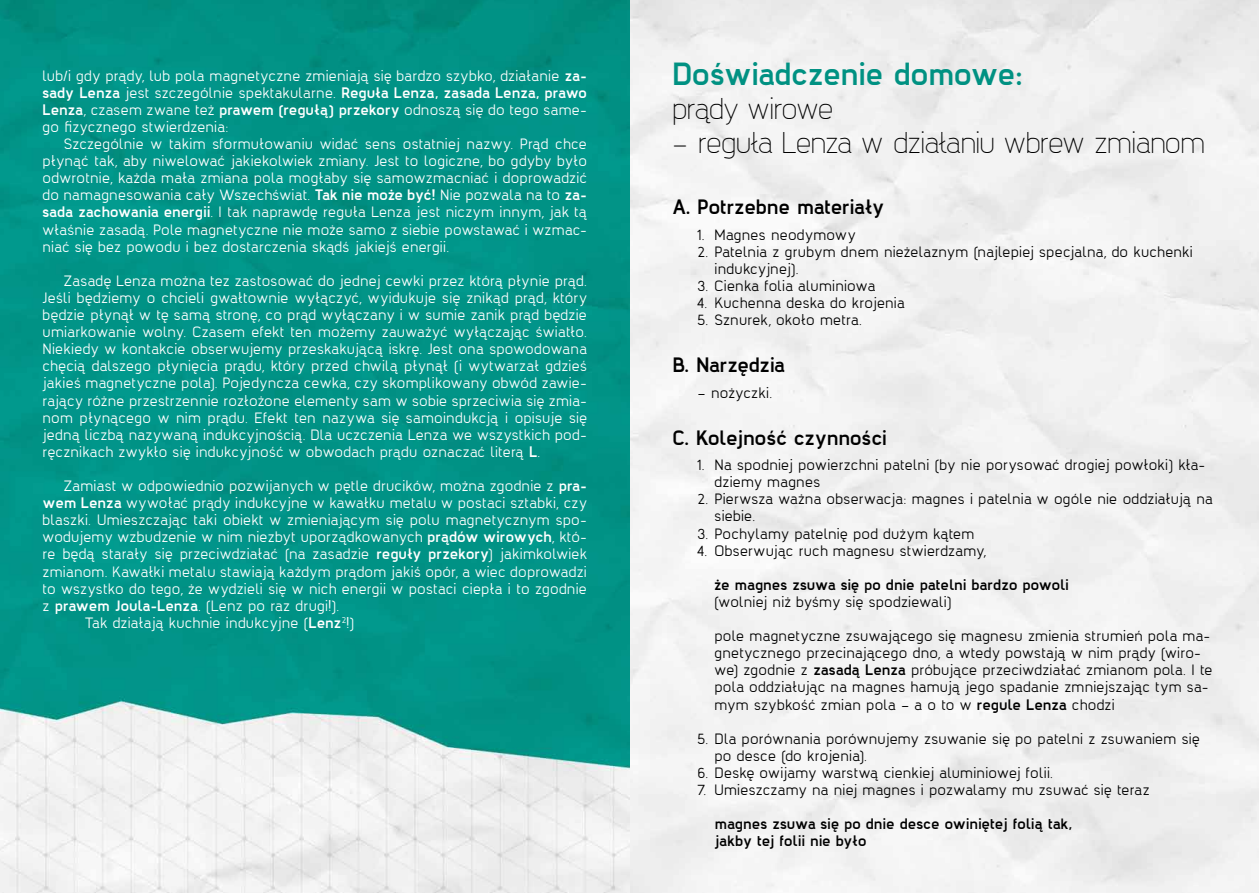
<style>
.page{position:relative;width:1259px;height:893px;background:#fff}
.page>*{position:absolute;margin:0;border:0;box-sizing:border-box;transform-origin:0 0}
.t1{font:700 30px "Barrister Sans";letter-spacing:-.015em;color:#009182}
.t2{font:300 28.5px "Barrister Sans";letter-spacing:-.04em;color:#000}
.t3{font:700 19.5px "Barrister Sans";letter-spacing:-.01em;color:#000}
.t4{font:14.25px/17.1px "Barrister Sans";letter-spacing:.015em;color:#fff;text-align:justify}
.t5{font:14.25px/17.1px "Barrister Sans";letter-spacing:.015em;color:#000}
.t6{font:700 14.25px/17.1px "Barrister Sans";letter-spacing:.005em;color:#000}
.s1{font-weight:700}
</style>
<div class="page">
<img style="left:0;top:0;width:1259px;height:893px">
<p class="t4" style="left:43px;top:68px;width:546px">lub/i gdy prądy, lub pola magnetyczne zmieniają się bardzo szybko, działanie <span class="s1">za&shy;sady Lenza</span> jest szczególnie spektakularne. <span class="s1">Reguła Lenza, zasada Lenza, prawo Lenza</span>, czasem zwane też <span class="s1">prawem (regułą) przekory</span> odnoszą się do tego same&shy;go fizycznego stwierdzenia:</p>
<p class="t4" style="left:43px;top:136px;width:546px;text-indent:21px">Szczególnie w takim sformułowaniu widać sens ostatniej nazwy. Prąd chce płynąć tak, aby niwelować jakiekolwiek zmiany. Jest to logiczne, bo gdyby było odwrotnie, każda mała zmiana pola mogłaby się samowzmacniać i doprowadzić do namagnesowania cały Wszechświat. <span class="s1">Tak nie może być!</span> Nie pozwala na to <span class="s1">za&shy;sada zachowania energii</span>. I tak naprawdę reguła Lenza jest niczym innym, jak tą właśnie zasadą. Pole magnetyczne nie może samo z siebie powstawać i wzmac&shy;niać się bez powodu i bez dostarczenia skądś jakiejś energii.</p>
<p class="t4" style="left:43px;top:273px;width:546px;text-indent:21px">Zasadę Lenza można tez zastosować do jednej cewki przez którą płynie prąd.<br>Jeśli będziemy o chcieli gwałtownie wyłączyć, wyidukuje się znikąd prąd, który będzie płynął w tę samą stronę, co prąd wyłączany i w sumie zanik prąd będzie umiarkowanie wolny. Czasem efekt ten możemy zauważyć wyłączając światło.<br>Niekiedy w kontakcie obserwujemy przeskakującą iskrę. Jest ona spowodowana chęcią dalszego płynięcia prądu, który przed chwilą płynął (i wytwarzał gdzieś jakieś magnetyczne pola). Pojedyncza cewka, czy skomplikowany obwód zawie&shy;rający różne przestrzennie rozłożone elementy sam w sobie sprzeciwia się zmia&shy;nom płynącego w nim prądu. Efekt ten nazywa się samoindukcją i opisuje się jedną liczbą nazywaną indukcyjnością. Dla uczczenia Lenza we wszystkich pod&shy;ręcznikach zwykło się indukcyjność w obwodach prądu oznaczać literą <span class="s1">L</span>.</p>
<p class="t4" style="left:64px;top:478px;width:524px">Zamiast w odpowiednio pozwijanych w pętle drucików, można zgodnie z <span class="s1">pra-</span></p>
<p class="t4" style="left:43px;top:495px;width:546px"><span class="s1">wem Lenza</span> wywołać prądy indukcyjne w kawałku metalu w postaci sztabki, czy</p>
<p class="t4" style="left:43px;top:512px;width:546px">blaszki. Umieszczając taki obiekt w zmieniającym się polu magnetycznym spo-</p>
<p class="t4" style="left:43px;top:529px;width:546px">wodujemy wzbudzenie w nim niezbyt uporządkowanych <span class="s1">prądów wirowych</span>, któ-</p>
<p class="t4" style="left:43px;top:546px;width:546px">re będą starały się przeciwdziałać (na zasadzie <span class="s1">reguły przekory</span>) jakimkolwiek</p>
<p class="t4" style="left:43px;top:564px;width:546px">zmianom. Kawałki metalu stawiają każdym prądom jakiś opór, a wiec doprowadzi</p>
<p class="t4" style="left:43px;top:581px;width:546px">to wszystko do tego, że wydzieli się w nich energii w postaci ciepła i to zgodnie</p>
<p class="t4" style="left:43px;top:598px;width:298px">z <span class="s1">prawem Joula-Lenza</span>. (Lenz po raz drugi!).</p>
<p class="t4" style="left:85px;top:615px;width:270px">Tak działają kuchnie indukcyjne (<span class="s1">Lenz</span><sup>2</sup>!)</p>
<h1 class="t1" style="left:672px;top:56px;width:352px">Doświadczenie domowe:</h1>
<h2 class="t2" style="left:672px;top:93px;width:163px">prądy wirowe</h2>
<h2 class="t2" style="left:672px;top:128px;width:536px">– reguła Lenza w działaniu wbrew zmianom</h2>
<h3 class="t3" style="left:672px;top:196px;width:214px">A. Potrzebne materiały</h3>
<p class="t5" style="left:697px;top:227px;width:160px">1. Magnes neodymowy</p>
<p class="t5" style="left:714px;top:244px;width:480px;text-indent:-17px">2. Patelnia z grubym dnem nieżelaznym (najlepiej specjalna, do kuchenki indukcyjnej).</p>
<p class="t5" style="left:697px;top:278px;width:179px">3. Cienka folia aluminiowa</p>
<p class="t5" style="left:697px;top:295px;width:209px">4. Kuchenna deska do krojenia</p>
<p class="t5" style="left:697px;top:312px;width:166px">5. Sznurek, około metra.</p>
<h3 class="t3" style="left:672px;top:354px;width:114px">B. Narzędzia</h3>
<p class="t5" style="left:697px;top:385px;width:76px">– nożyczki.</p>
<h3 class="t3" style="left:672px;top:426px;width:216px">C. Kolejność czynności</h3>
<p class="t5" style="left:714px;top:457px;width:492px;text-indent:-17px">1. Na spodniej powierzchni patelni (by nie porysować drogiej powłoki) kła&shy;dziemy magnes</p>
<p class="t5" style="left:714px;top:491px;width:500px;text-indent:-17px">2. Pierwsza ważna obserwacja: magnes i patelnia w ogóle nie oddziałują na siebie.</p>
<p class="t5" style="left:697px;top:526px;width:278px">3. Pochylamy patelnię pod dużym kątem</p>
<p class="t5" style="left:697px;top:543px;width:290px">4. Obserwując ruch magnesu stwierdzamy,</p>
<p class="t6" style="left:714px;top:576px;width:356px">że magnes zsuwa się po dnie patelni bardzo powoli</p>
<p class="t5" style="left:714px;top:594px;width:239px">(wolniej niż byśmy się spodziewali)</p>
<p class="t5" style="left:714px;top:628px;width:499px">pole magnetyczne zsuwającego się magnesu zmienia strumień pola ma&shy;gnetycznego przecinającego dno, a wtedy powstają w nim prądy (wiro&shy;we) zgodnie z <span class="s1">zasadą Lenza</span> próbujące przeciwdziałać zmianom pola. I te pola oddziałując na magnes hamują jego spadanie zmniejszając tym sa&shy;mym szybkość zmian pola – a o to w <span class="s1">regule Lenza</span> chodzi</p>
<p class="t5" style="left:714px;top:731px;width:486px;text-indent:-17px">5. Dla porównania porównujemy zsuwanie się po patelni z zsuwaniem się po desce (do krojenia).</p>
<p class="t5" style="left:697px;top:765px;width:357px">6. Deskę owijamy warstwą cienkiej aluminiowej folii.</p>
<p class="t5" style="left:697px;top:782px;width:453px">7. Umieszczamy na niej magnes i pozwalamy mu zsuwać się teraz</p>
<p class="t6" style="left:714px;top:816px;width:359px">magnes zsuwa się po dnie desce owiniętej folią tak, jakby tej folii nie było</p>
</div>
